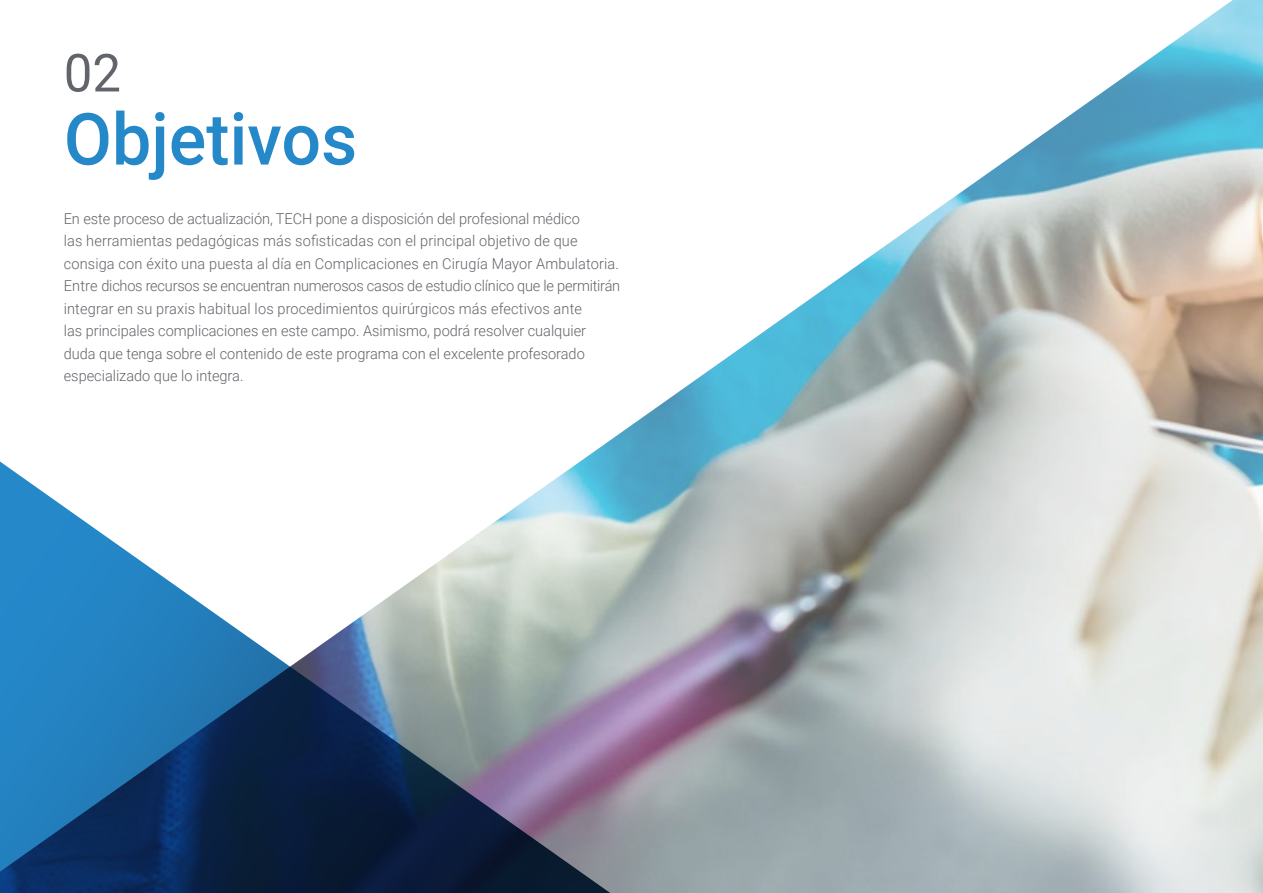
<style>
.page{position:relative;width:1263px;height:893px;background:#fff}
.page>*{position:absolute;margin:0;border:0;box-sizing:border-box;transform-origin:0 0}
.t1{font:500 72px "Roboto";color:#2488c9}
.t2{font:52.5px "Roboto";color:#61646a}
.t3{font:300 15px/22.5px "Roboto";color:#61646a}
</style>
<div class="page">
<img style="left:602px;top:0;width:661px;height:893px">
<svg style="left:0;top:446px;width:640px;height:447px"></svg>
<h2 class="t2" style="left:64px;top:36px;width:59px">02</h2>
<h1 class="t1" style="left:64px;top:89px;width:295px">Objetivos</h1>
<p class="t3" style="left:64px;top:207px;width:558px">En este proceso de actualización, TECH pone a disposición del profesional médico<br>las herramientas pedagógicas más sofisticadas con el principal objetivo de que consiga con éxito una puesta al día en Complicaciones en Cirugía Mayor Ambulatoria.<br>Entre dichos recursos se encuentran numerosos casos de estudio clínico que le permitirán integrar en su praxis habitual los procedimientos quirúrgicos más efectivos ante<br>las principales complicaciones en este campo. Asimismo, podrá resolver cualquier duda que tenga sobre el contenido de este programa con el excelente profesorado especializado que lo integra.</p>
</div>
